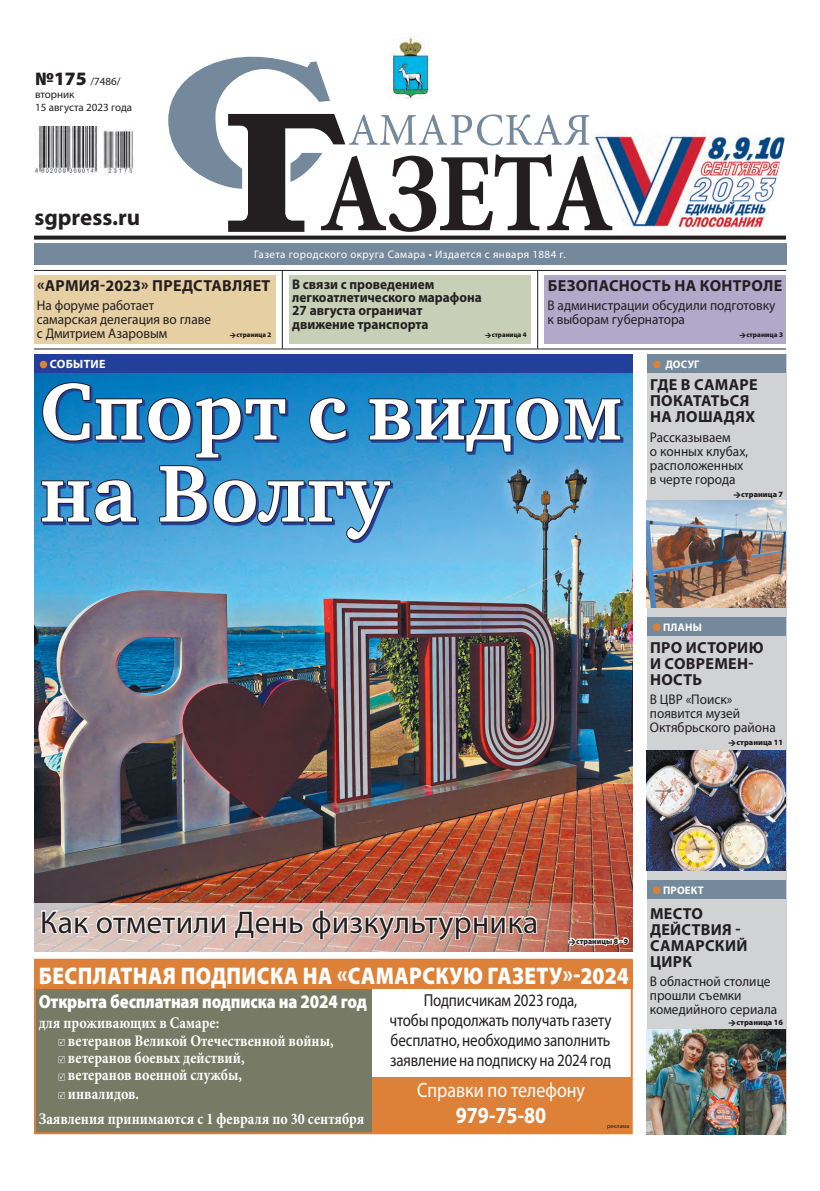
<style>
.page{position:relative;width:820px;height:1191px;background:#fff}
.page>*{position:absolute;margin:0;border:0;box-sizing:border-box;transform-origin:0 0}
.t1{font:700 82.5px/82px "Charter C";letter-spacing:.01em;color:#fff}
.t2{font:31.5px "Myriad Pro";letter-spacing:.01em;color:#231f20}
.t3{font:900 24.1px "Myriad Pro";letter-spacing:.02em;color:#fff;scale:.87 1}
.t4{font:700 23.1px "Myriad Pro";color:#fff;scale:.86 1}
.t5{font:700 23px "Myriad Pro";color:#231f20}
.t6{font:20.8px "Myriad Pro";color:#fff;scale:.86 1}
.t7{font:900 19.1px "Myriad Pro";letter-spacing:-.01em;color:#fff;scale:.86 1}
.t8{font:17.4px/19.7px "Myriad Pro";letter-spacing:-.01em;color:#231f20;text-align:center;scale:.86 1}
.t9{font:700 16.2px/17.6px "Minion Pro";color:#fff;scale:.86 1}
.t10{font:700 16px/16px "Myriad Pro";letter-spacing:.02em;color:#231f20}
.t11{font:700 16px/16px "Myriad Pro";letter-spacing:.05em;color:#231f20}
.t12{font:14px/14px "Myriad Pro";color:#231f20;scale:.95 1}
.t13{font:700 14px/13.3px "Myriad Pro";color:#231f20;scale:.95 1}
.t14{font:700 12px "Myriad Pro";color:#fff}
.t15{font:11px "Myriad Pro";letter-spacing:.04em;color:#fff}
.t16{font:11px/13px "Myriad Pro";color:#231f20}
.t17{font:700 11px "Myriad Pro";letter-spacing:.1em;color:#fff}
.t18{font:900 8px "Myriad Pro";letter-spacing:.005em;color:#231f20}
.t19{font:900 8px "Myriad Pro";letter-spacing:.005em;color:#231f20;scale:.95 1}
.t20{font:900 7px "Myriad Pro";letter-spacing:.005em;color:#231f20;scale:.95 1}
.t21{font:900 7px "Myriad Pro";letter-spacing:.005em;color:#231f20}
.t22{font:6px "Myriad Pro";color:#231f20}
.s1{font-weight:900;font-size:19px}
</style>
<div class="page">
<img style="left:34px;top:373px;width:598px;height:530px">
<img style="left:34px;top:903px;width:598px;height:48px">
<img style="left:612px;top:133px;width:173px;height:99px">
<div style="left:369px;top:1077px;width:262px;height:56px;background:#de8138"></div>
<div style="left:34px;top:987px;width:337px;height:146px;background:#777a65"></div>
<div style="left:34px;top:958px;width:598px;height:176px;border:2px solid #de8138"></div>
<div style="left:34px;top:959px;width:598px;height:29px;background:#de8138"></div>
<svg style="left:59px;top:1038px;width:6px;height:7px"></svg>
<svg style="left:59px;top:1056px;width:6px;height:7px"></svg>
<svg style="left:59px;top:1073px;width:6px;height:7px"></svg>
<svg style="left:59px;top:1092px;width:6px;height:7px"></svg>
<svg style="left:34px;top:236px;width:751px;height:4px;background:#383435"></svg>
<div style="left:34px;top:244px;width:751px;height:21px;background:#75899d"></div>
<hr style="left:537px;top:270px;width:1px;height:78px;background:#231f20">
<hr style="left:282px;top:270px;width:1px;height:78px;background:#231f20">
<div style="left:289px;top:276px;width:241px;height:68px;background:#c7d0b7"></div>
<div style="left:34px;top:276px;width:241px;height:68px;background:#e6d0a3"></div>
<div style="left:646px;top:354px;width:139px;height:780px;background:#d1d2d4"></div>
<hr style="left:34px;top:348px;width:751px;height:1px;background:#231f20">
<img style="left:34px;top:126px;width:100px;height:49px">
<img style="left:646px;top:1030px;width:139px;height:104px">
<img style="left:646px;top:501px;width:139px;height:106px">
<img style="left:646px;top:750px;width:139px;height:121px">
<div style="left:647px;top:617px;width:138px;height:19px;background:#75899d"></div>
<div style="left:652px;top:623px;width:8px;height:8px;background:#de8138;border-radius:50%"></div>
<div style="left:544px;top:276px;width:241px;height:68px;background:#b2a8ca"></div>
<div style="left:647px;top:880px;width:138px;height:19px;background:#75899d"></div>
<div style="left:652px;top:886px;width:8px;height:8px;background:#de8138;border-radius:50%"></div>
<hr style="left:34px;top:270px;width:751px;height:1px;background:#231f20">
<svg style="left:40px;top:381px;width:582px;height:160px;background:#347cb4"></svg>
<svg style="left:40px;top:909px;width:187px;height:26px"></svg>
<svg style="left:233px;top:908px;width:305px;height:33px"></svg>
<svg style="left:168px;top:56px;width:444px;height:176px"></svg>
<img style="left:389px;top:36px;width:42px;height:62px">
<div style="left:647px;top:354px;width:138px;height:19px;background:#75899d"></div>
<div style="left:652px;top:361px;width:8px;height:7px;background:#de8138;border-radius:50%"></div>
<div style="left:34px;top:354px;width:598px;height:19px;background:#223f99"></div>
<div style="left:40px;top:361px;width:7px;height:7px;background:#de8138;border-radius:50%"></div>
<svg style="left:566px;top:922px;width:64px;height:37px"></svg>
<p class="t16" style="left:35px;top:75px;width:99px"><span class="s1">№175</span> /7486/ вторник<br>15 августа 2023 года</p>
<h3 class="t5" style="left:34px;top:202px;width:107px">sgpress.ru</h3>
<p class="t15" style="left:254px;top:247px;width:313px">Газета городского округа Самара • Издается с января 1884 г.</p>
<p class="t10" style="left:37px;top:277px;width:235px">«Армия-2023» представляет</p>
<p class="t12" style="left:37px;top:298px;width:185px">На форуме работает самарская делегация во главе с Дмитрием Азаровым</p>
<p class="t20" style="left:236px;top:331px;width:38px">страница 2</p>
<p class="t13" style="left:292px;top:277px;width:201px">В связи с проведением легкоатлетического марафона<br>27 августа ограничат движение транспорта</p>
<p class="t20" style="left:491px;top:331px;width:38px">страница 4</p>
<p class="t10" style="left:547px;top:277px;width:236px">Безопасность на контроле</p>
<p class="t12" style="left:547px;top:298px;width:241px">В администрации обсудили подготовку к выборам губернатора</p>
<p class="t21" style="left:746px;top:331px;width:38px">страница 3</p>
<p class="t14" style="left:50px;top:356px;width:57px">Событие</p>
<h1 class="t1" style="left:40px;top:372px;width:584px">Спорт с видом на Волгу</h1>
<p class="t17" style="left:665px;top:357px;width:36px">Досуг</p>
<p class="t11" style="left:650px;top:376px;width:109px">Где в Самаре покататься на лошадях</p>
<p class="t12" style="left:649px;top:430px;width:105px">Рассказываем<br>о конных клубах, расположенных в черте города</p>
<p class="t18" style="left:741px;top:489px;width:43px">страница 7</p>
<p class="t17" style="left:662px;top:620px;width:40px">Планы</p>
<p class="t10" style="left:649px;top:638px;width:115px">Про историю и современ&shy;ность</p>
<p class="t12" style="left:649px;top:692px;width:134px">В ЦВР «Поиск» появится музей<br>Октябрьского района</p>
<p class="t18" style="left:736px;top:738px;width:48px">страница 11</p>
<h2 class="t2" style="left:40px;top:902px;width:499px">Как отметили День физкультурника</h2>
<p class="t19" style="left:576px;top:936px;width:56px">страницы 8 - 9</p>
<h3 class="t3" style="left:39px;top:961px;width:679px">бесплатная подписка на «самарскую газету»-2024</h3>
<h3 class="t7" style="left:39px;top:990px;width:383px">Открыта бесплатная подписка на 2024 год</h3>
<p class="t9" style="left:68px;top:1014px;width:310px;text-indent:-29px">для проживающих в Самаре:<br>ветеранов Великой Отечественной войны, ветеранов боевых действий,<br>ветеранов военной службы,<br>инвалидов.</p>
<p class="t9" style="left:39px;top:1109px;width:380px">Заявления принимаются с 1 февраля по 30 сентября</p>
<p class="t8" style="left:389px;top:990px;width:259px">Подписчикам 2023 года,<br>чтобы продолжать получать газету бесплатно, необходимо заполнить заявление на подписку на 2024 год</p>
<h3 class="t6" style="left:417px;top:1077px;width:197px">Справки по телефону</h3>
<h3 class="t4" style="left:455px;top:1100px;width:107px">979-75-80</h3>
<p class="t22" style="left:607px;top:1122px;width:24px">реклама</p>
<p class="t17" style="left:662px;top:883px;width:42px">Проект</p>
<p class="t10" style="left:649px;top:904px;width:99px">Место действия - самарский цирк</p>
<p class="t12" style="left:649px;top:974px;width:135px">В областной столице прошли съемки комедийного сериала</p>
<p class="t18" style="left:736px;top:1018px;width:48px">страница 16</p>
</div>
